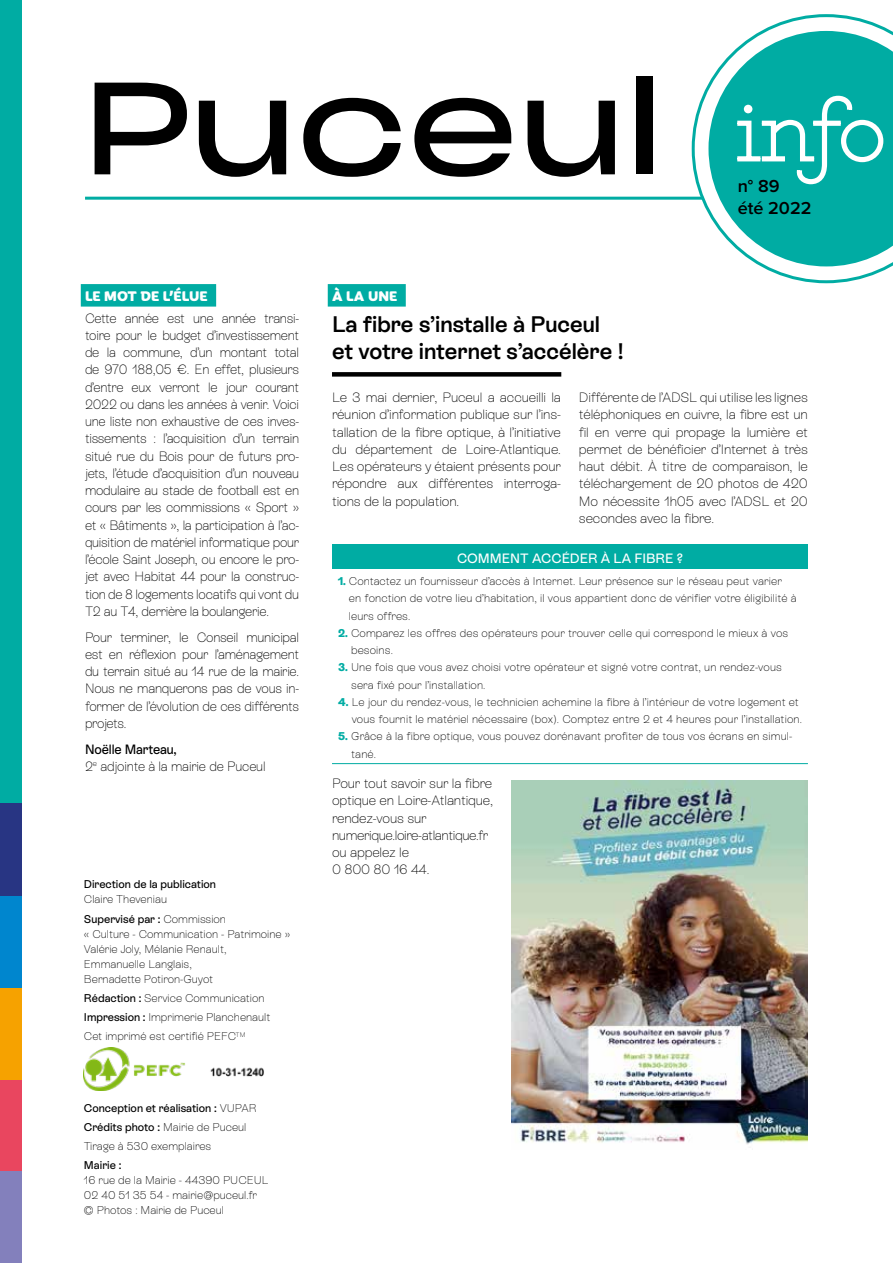
<style>
.page{position:relative;width:893px;height:1263px;background:#fff}
.page>*{position:absolute;margin:0;border:0;box-sizing:border-box;transform-origin:0 0}
.t1{font:129px "Sharp Grotesk Book 25";letter-spacing:-.005em;color:#000}
.t2{font:600 22.5px/27px "Rebond Grotesque";color:#000}
.t3{font:600 18px/21.6px "Proxima Nova";color:#000}
.t4{font:800 15px "Iskra";color:#fff}
.t5{font:100 13.5px/17.2px "Rebond Grotesque";letter-spacing:-.02em;color:#000;text-align:justify;scale:.96 1}
.t6{font:100 13.5px/17.2px "Rebond Grotesque";letter-spacing:-.02em;color:#000;text-align:justify}
.t7{font:500 13.5px "Rebond Grotesque";color:#fff}
.t8{font:100 11.25px/17.2px "Rebond Grotesque";letter-spacing:.005em;color:#000}
.t9{font:500 11.25px "Rebond Grotesque";color:#000}
.s1{font-family:"Gist Upright";font-weight:200;font-size:74.4px;color:#fff}
.s2{font-weight:500}
.s3{font-weight:800;color:#00aca3}
</style>
<div class="page">
<div style="left:81px;top:284px;width:135px;height:23px;background:#00aca3"></div>
<div style="left:328px;top:284px;width:78px;height:23px;background:#00aca3"></div>
<div style="left:332px;top:372px;width:229px;height:5px;background:#000"></div>
<img style="left:512px;top:780px;width:296px;height:365px">
<svg style="left:692px;top:14px;width:201px;height:269px"></svg>
<hr style="left:85px;top:197px;width:618px;height:3px;background:#00aca3">
<img style="left:84px;top:1047px;width:180px;height:43px">
<div style="left:332px;top:544px;width:476px;height:25px;background:#00aca3"></div>
<hr style="left:332px;top:763px;width:476px;height:1px;background:#00aca3">
<div style="left:0;top:0;width:21px;height:1263px;background:#00aca3"></div>
<div style="left:0;top:1170px;width:21px;height:93px;background:#8380bc"></div>
<div style="left:0;top:1078px;width:21px;height:92px;background:#e9465f"></div>
<div style="left:0;top:988px;width:21px;height:92px;background:#f6a200"></div>
<div style="left:0;top:895px;width:21px;height:93px;background:#0086ce"></div>
<div style="left:0;top:803px;width:21px;height:92px;background:#283583"></div>
<h1 class="t1" style="left:82px;top:16px;width:805px">Puceul <span class="s1">info</span></h1>
<h3 class="t3" style="left:738px;top:175px;width:75px">n° 89<br>été 2022</h3>
<h3 class="t4" style="left:85px;top:285px;width:124px">LE MOT DE L’ÉLUE</h3>
<p class="t5" style="left:85px;top:309px;width:224px">Cette année est une année transi&shy;toire pour le budget d’investissement de la commune, d’un montant total de 970 188,05 €. En effet, plusieurs d’entre eux verront le jour courant 2022 ou dans les années à venir. Voici une liste non exhaustive de ces inves&shy;tissements : l’acquisition d’un terrain situé rue du Bois pour de futurs pro&shy;jets, l’étude d’acquisition d’un nouveau modulaire au stade de football est en cours par les commissions « Sport » et « Bâtiments », la participation à l’ac&shy;quisition de matériel informatique pour l’école Saint Joseph, ou encore le pro&shy;jet avec Habitat 44 pour la construc&shy;tion de 8 logements locatifs qui vont du T2 au T4, derrière la boulangerie.</p>
<p class="t5" style="left:85px;top:628px;width:224px">Pour terminer, le Conseil municipal est en réflexion pour l’aménagement du terrain situé au 14 rue de la mairie.<br>Nous ne manquerons pas de vous in&shy;former de l’évolution de ces différents projets.</p>
<p class="t5" style="left:85px;top:740px;width:190px"><span class="s2">Noëlle Marteau,<br></span>2<sup>e</sup> adjointe à la mairie de Puceul</p>
<p class="t9" style="left:84px;top:877px;width:134px">Direction de la publication</p>
<p class="t8" style="left:84px;top:890px;width:143px;line-height:19.2px">Claire Theveniau<br><span class="s2">Supervisé par :</span> Commission</p>
<p class="t8" style="left:84px;top:926px;width:208px;line-height:15px">« Culture - Communication - Patrimoine »<br>Valérie Joly, Mélanie Renault,<br>Emmanuelle Langlais,<br>Bernadette Potiron-Guyot</p>
<p class="t8" style="left:84px;top:988px;width:188px;line-height:19.2px"><span class="s2">Rédaction :</span> Service Communication<br><span class="s2">Impression :</span> Imprimerie Planchenault<br>Cet imprimé est certifié PEFC<sup>TM</sup></p>
<p class="t8" style="left:84px;top:1098px;width:174px;line-height:19.2px"><span class="s2">Conception et réalisation :</span> VUPAR<br><span class="s2">Crédits photo :</span> Mairie de Puceul<br>Tirage à 530 exemplaires</p>
<p class="t9" style="left:84px;top:1158px;width:39px">Mairie :</p>
<p class="t8" style="left:84px;top:1172px;width:186px;line-height:15px">16 rue de la Mairie - 44390 PUCEUL<br>02 40 51 35 54 - mairie@puceul.fr © Photos : Mairie de Puceul</p>
<h3 class="t4" style="left:332px;top:285px;width:67px">À LA UNE</h3>
<h2 class="t2" style="left:332px;top:310px;width:293px">La fibre s’installe à Puceul et votre internet s’accélère !</h2>
<p class="t6" style="left:332px;top:388px;width:230px">Le 3 mai dernier, Puceul a accueilli la réunion d’information publique sur l’ins&shy;tallation de la fibre optique, à l’initiative du département de Loire-Atlantique.<br>Les opérateurs y étaient présents pour répondre aux différentes interroga&shy;tions de la population.</p>
<p class="t6" style="left:579px;top:388px;width:230px">Différente de l’ADSL qui utilise les lignes téléphoniques en cuivre, la fibre est un fil en verre qui propage la lumière et permet de bénéficier d’Internet à très haut débit. À titre de comparaison, le téléchargement de 20 photos de 420<br>Mo nécessite 1h05 avec l’ADSL et 20 secondes avec la fibre.</p>
<p class="t7" style="left:457px;top:549px;width:227px">COMMENT ACCÉDER À LA FIBRE ?</p>
<p class="t8" style="left:349px;top:572px;width:449px;text-indent:-11px"><span class="s3">1.</span> Contactez un fournisseur d’accès à Internet. Leur présence sur le réseau peut varier en fonction de votre lieu d’habitation, il vous appartient donc de vérifier votre éligibilité à leurs offres.</p>
<p class="t8" style="left:351px;top:624px;width:439px;text-indent:-13px"><span class="s3">2.</span> Comparez les offres des opérateurs pour trouver celle qui correspond le mieux à vos besoins.</p>
<p class="t8" style="left:351px;top:658px;width:432px;text-indent:-13px"><span class="s3">3.</span> Une fois que vous avez choisi votre opérateur et signé votre contrat, un rendez-vous sera fixé pour l’installation.</p>
<p class="t8" style="left:338px;top:693px;width:465px;text-align:right"><span class="s3">4.</span> Le jour du rendez-vous, le technicien achemine la fibre à l’intérieur de votre logement et vous fournit le matériel nécessaire (box). Comptez entre 2 et 4 heures pour l’installation.</p>
<p class="t8" style="left:351px;top:727px;width:443px;text-indent:-13px"><span class="s3">5.</span> Grâce à la fibre optique, vous pouvez dorénavant profiter de tous vos écrans en simul&shy;tané.</p>
<p class="t6" style="left:332px;top:774px;width:163px;text-align:left">Pour tout savoir sur la fibre optique en Loire-Atlantique, rendez-vous sur numerique.loire-atlantique.fr ou appelez le<br>0 800 80 16 44.</p>
</div>
